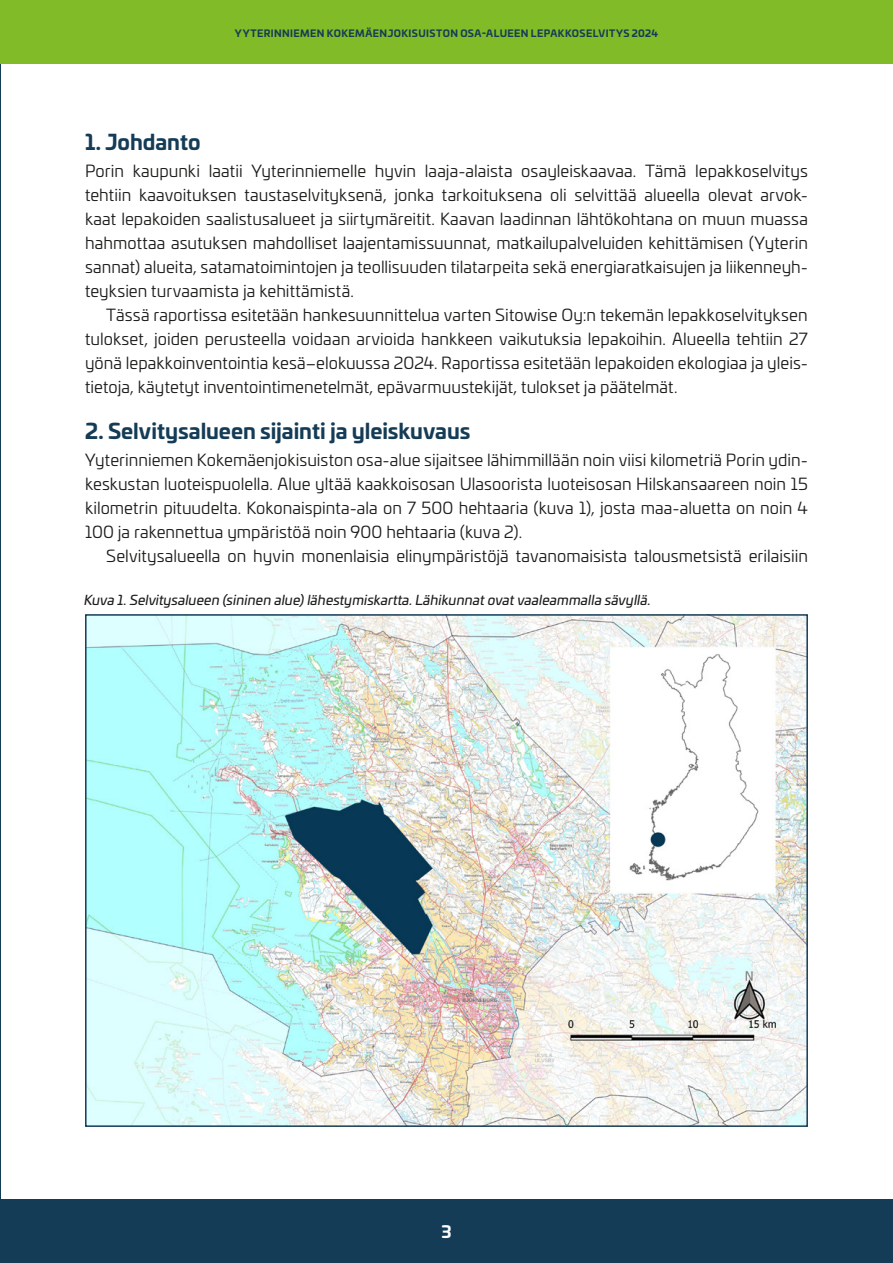
<style>
.page{position:relative;width:893px;height:1263px;background:#fff}
.page>*{position:absolute;margin:0;border:0;box-sizing:border-box;transform-origin:0 0}
.perusotsikko{font:700 21px "Univia Pro";letter-spacing:-.005em;color:#153c56}
.leipis_eka_kpl{font:16.5px/24px "Univia Pro";letter-spacing:.005em;color:#1d1d1b;text-align:justify}
.leipis{font:16.5px "Univia Pro";color:#1d1d1b}
.t1{font:700 16.5px "Univia Pro";color:#fff}
.kuvateksti{font:italic 13.5px "Univia Pro";letter-spacing:.005em;color:#1d1d1b}
.t2{font:700 9.75px "Univia Pro";letter-spacing:.04em;color:#153c56}
</style>
<div class="page">
<hr style="left:0;top:0;width:1px;height:1263px;background:#153c56">
<div style="left:0;top:0;width:893px;height:64px;background:#81bb27"></div>
<div style="left:0;top:1199px;width:893px;height:64px;background:#153c56"></div>
<img style="left:88px;top:617px;width:717px;height:507px">
<p class="t2" style="left:235px;top:25px;width:425px">YYTERINNIEMEN KOKEMÄENJOKISUISTON OSA-ALUEEN LEPAKKOSELVITYS 2024</p>
<p class="perusotsikko" style="left:85px;top:125px;width:117px">1. Johdanto</p>
<p class="leipis_eka_kpl" style="left:85px;top:158px;width:724px">Porin kaupunki laatii Yyterinniemelle hyvin laaja-alaista osayleiskaavaa. Tämä lepakkoselvitys tehtiin kaavoituksen taustaselvityksenä, jonka tarkoituksena oli selvittää alueella olevat arvok&shy;kaat lepakoiden saalistusalueet ja siirtymäreitit. Kaavan laadinnan lähtökohtana on muun muassa hahmottaa asutuksen mahdolliset laajentamissuunnat, matkailupalveluiden kehittämisen (Yyterin sannat) alueita, satamatoimintojen ja teollisuuden tilatarpeita sekä energiaratkaisujen ja liikenneyh&shy;teyksien turvaamista ja kehittämistä.</p>
<p class="leipis" style="left:106px;top:303px;width:703px">Tässä raportissa esitetään hankesuunnittelua varten Sitowise Oy:n tekemän lepakkoselvityksen</p>
<p class="leipis_eka_kpl" style="left:85px;top:326px;width:724px">tulokset, joiden perusteella voidaan arvioida hankkeen vaikutuksia lepakoihin. Alueella tehtiin 27 yönä lepakkoinventointia kesä–elokuussa 2024. Raportissa esitetään lepakoiden ekologiaa ja yleis&shy;tietoja, käytetyt inventointimenetelmät, epävarmuustekijät, tulokset ja päätelmät.</p>
<p class="perusotsikko" style="left:85px;top:415px;width:387px">2. Selvitysalueen sijainti ja yleiskuvaus</p>
<p class="leipis_eka_kpl" style="left:85px;top:448px;width:724px">Yyterinniemen Kokemäenjokisuiston osa-alue sijaitsee lähimmillään noin viisi kilometriä Porin ydin&shy;keskustan luoteispuolella. Alue yltää kaakkoisosan Ulasoorista luoteisosan Hilskansaareen noin 15 kilometrin pituudelta. Kokonaispinta-ala on 7 500 hehtaaria (kuva 1), josta maa-aluetta on noin 4<br>100 ja rakennettua ympäristöä noin 900 hehtaaria (kuva 2).</p>
<p class="leipis" style="left:106px;top:544px;width:703px">Selvitysalueella on hyvin monenlaisia elinympäristöjä tavanomaisista talousmetsistä erilaisiin</p>
<p class="kuvateksti" style="left:84px;top:590px;width:568px">Kuva 1. Selvitysalueen (sininen alue) lähestymiskartta. Lähikunnat ovat vaaleammalla sävyllä.</p>
<p class="t1" style="left:441px;top:1218px;width:12px">3</p>
</div>
